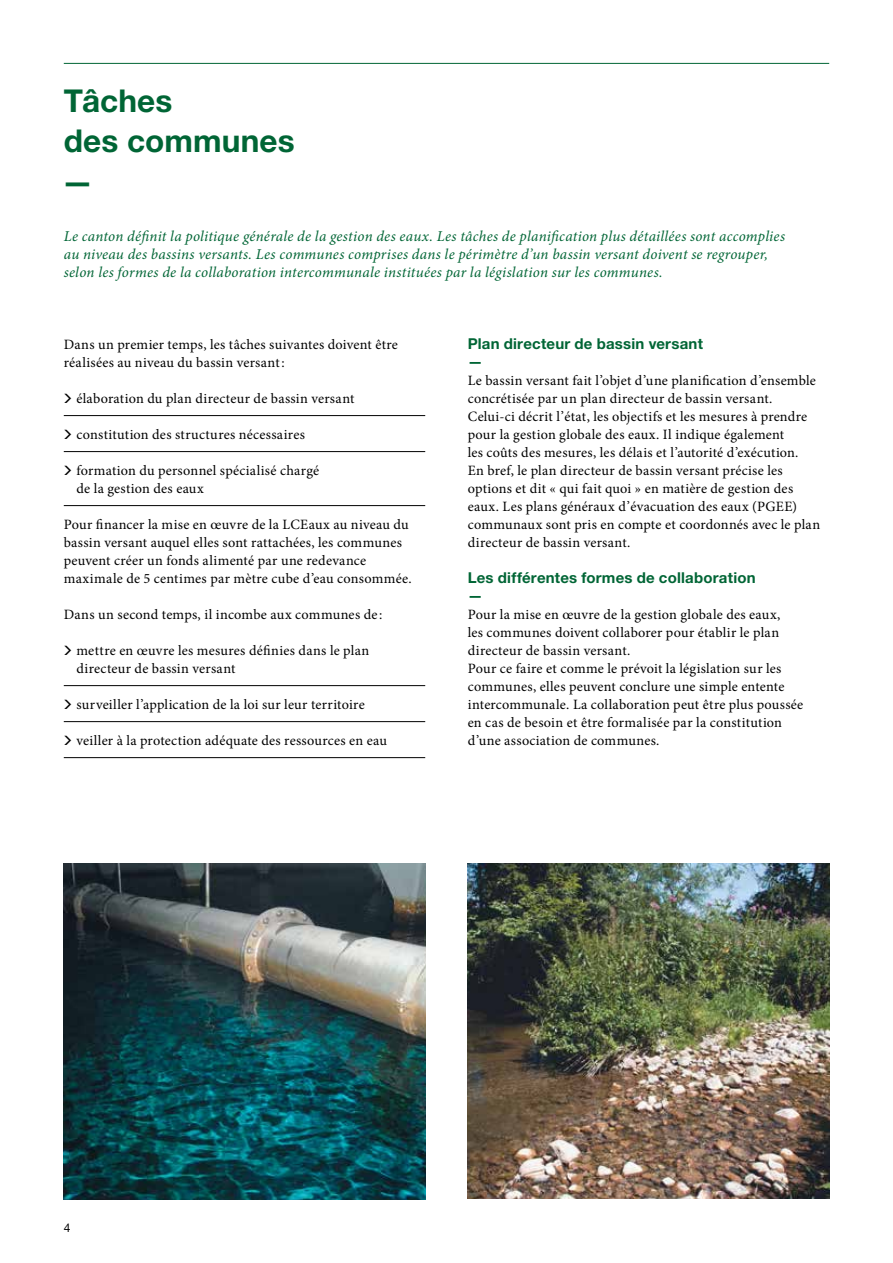
<style>
.page{position:relative;width:893px;height:1263px;background:#fff}
.page>*{position:absolute;margin:0;border:0;box-sizing:border-box;transform-origin:0 0}
.t1{font:700 31.5px/40.5px "Helvetica Neue";color:#006535}
.t2{font:italic 15px/18px "Minion Pro";letter-spacing:.015em;color:#006535}
.t3{font:700 15px/18px "Helvetica Neue";letter-spacing:.015em;color:#006535}
.t4{font:14.25px/18px "Minion Pro";letter-spacing:.015em;color:#000}
.t5{font:12px "Helvetica Neue";color:#000}
</style>
<div class="page">
<hr style="left:64px;top:63px;width:765px;height:1px;background:#006535">
<hr style="left:64px;top:415px;width:361px;height:1px;background:#000">
<hr style="left:64px;top:451px;width:361px;height:1px;background:#000">
<hr style="left:64px;top:505px;width:361px;height:1px;background:#000">
<hr style="left:64px;top:685px;width:361px;height:1px;background:#000">
<hr style="left:64px;top:721px;width:361px;height:1px;background:#000">
<hr style="left:64px;top:757px;width:361px;height:1px;background:#000">
<img style="left:64px;top:863px;width:361px;height:336px">
<img style="left:468px;top:863px;width:361px;height:335px">
<h1 class="t1" style="left:62px;top:80px;width:234px">Tâches<br>des communes —</h1>
<p class="t2" style="left:64px;top:227px;width:723px">Le canton définit la politique générale de la gestion des eaux. Les tâches de planification plus détaillées sont accomplies au niveau des bassins versants. Les communes comprises dans le périmètre d’un bassin versant doivent se regrouper, selon les formes de la collaboration intercommunale instituées par la législation sur les communes.</p>
<p class="t4" style="left:64px;top:335px;width:336px">Dans un premier temps, les tâches suivantes doivent être réalisées au niveau du bassin versant :</p>
<p class="t4" style="left:77px;top:389px;width:279px">élaboration du plan directeur de bassin versant</p>
<p class="t4" style="left:77px;top:425px;width:230px">constitution des structures nécessaires</p>
<p class="t4" style="left:77px;top:461px;width:244px">formation du personnel spécialisé chargé de la gestion des eaux</p>
<p class="t4" style="left:64px;top:515px;width:349px">Pour financer la mise en œuvre de la LCEaux au niveau du bassin versant auquel elles sont rattachées, les communes peuvent créer un fonds alimenté par une redevance maximale de 5 centimes par mètre cube d’eau consommée.</p>
<p class="t4" style="left:64px;top:605px;width:320px">Dans un second temps, il incombe aux communes de :</p>
<p class="t4" style="left:77px;top:641px;width:294px">mettre en œuvre les mesures définies dans le plan directeur de bassin versant</p>
<p class="t4" style="left:77px;top:695px;width:290px">surveiller l’application de la loi sur leur territoire</p>
<p class="t4" style="left:77px;top:731px;width:312px">veiller à la protection adéquate des ressources en eau</p>
<p class="t3" style="left:468px;top:334px;width:237px">Plan directeur de bassin versant —</p>
<p class="t4" style="left:468px;top:371px;width:354px">Le bassin versant fait l’objet d’une planification d’ensemble concrétisée par un plan directeur de bassin versant.<br>Celui-ci décrit l’état, les objectifs et les mesures à prendre pour la gestion globale des eaux. Il indique également<br>les coûts des mesures, les délais et l’autorité d’exécution.<br>En bref, le plan directeur de bassin versant précise les options et dit « qui fait quoi » en matière de gestion des eaux. Les plans généraux d’évacuation des eaux (PGEE) communaux sont pris en compte et coordonnés avec le plan directeur de bassin versant.</p>
<p class="t3" style="left:468px;top:568px;width:289px">Les différentes formes de collaboration —</p>
<p class="t4" style="left:468px;top:605px;width:337px">Pour la mise en œuvre de la gestion globale des eaux,<br>les communes doivent collaborer pour établir le plan directeur de bassin versant.<br>Pour ce faire et comme le prévoit la législation sur les communes, elles peuvent conclure une simple entente intercommunale. La collaboration peut être plus poussée en cas de besoin et être formalisée par la constitution d’une association de communes.</p>
<p class="t5" style="left:64px;top:1217px;width:8px">4</p>
</div>
